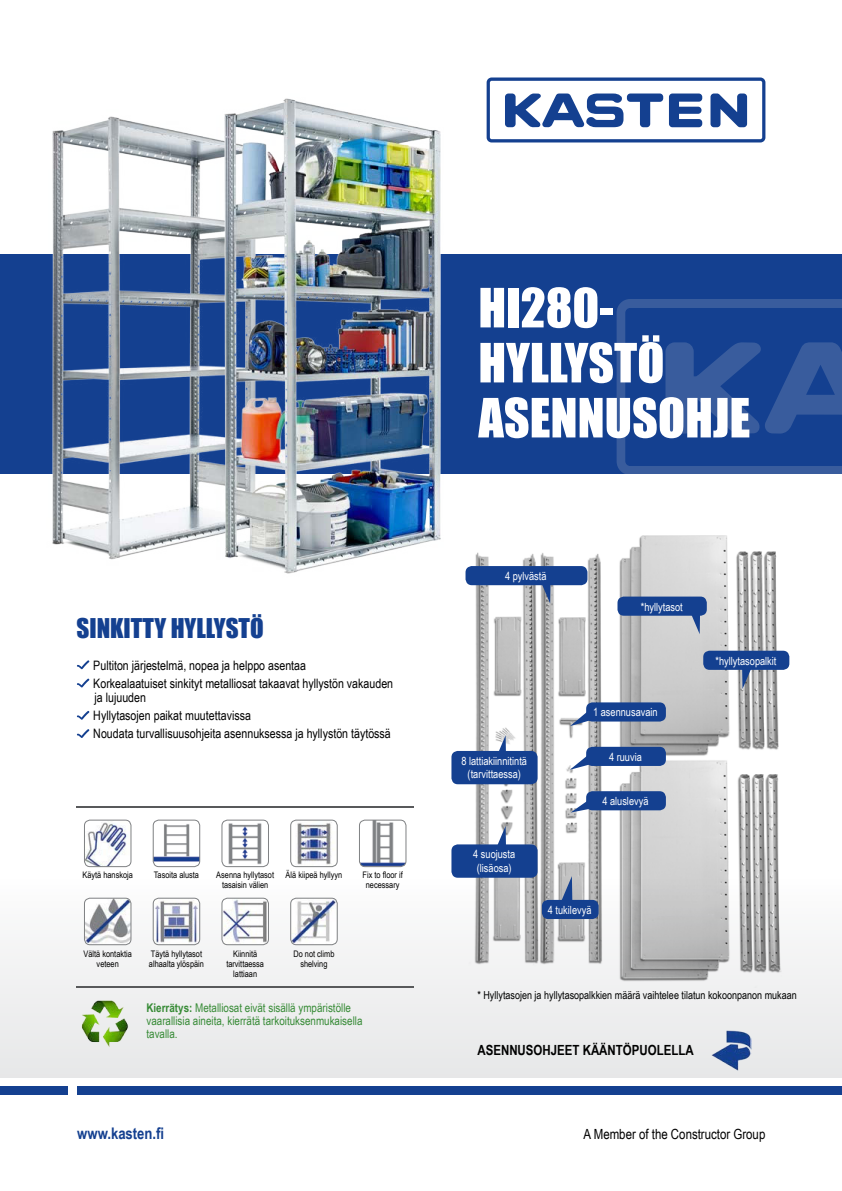
<style>
.page{position:relative;width:842px;height:1191px;background:#fff}
.page>*{position:absolute;margin:0;border:0;box-sizing:border-box;transform-origin:0 0}
.t1{font:50px/55px "Impact";color:#fff}
.t2{font:25px "Impact";color:#144090}
.t3{font:700 16px "Arial Narrow";color:#144090}
.t4{font:14px "Arial Narrow";color:#000}
.t5{font:700 14px "Arial Narrow";color:#000}
.t6{font:13px/18.3px "Arial Narrow";color:#000}
.t7{font:12px/13px "Arial Narrow";color:#378b36}
.t8{font:11.2px/13.5px "Arial Narrow";color:#fff;text-align:center}
.t9{font:11px "Arial Narrow";color:#000}
.t10{font:9px/10px "Arial Narrow";color:#000;text-align:center}
.s1{font-weight:700}
</style>
<div class="page">
<div style="left:77px;top:1086px;width:765px;height:8px;background:#144090"></div>
<div style="left:0;top:1086px;width:68px;height:8px;background:#144090"></div>
<div style="left:0;top:876px;width:842px;height:201px;background:linear-gradient(to right,#f2f2f3,#ececed)"></div>
<div style="left:0;top:254px;width:842px;height:219px;background:#144090"></div>
<svg style="left:617px;top:299px;width:225px;height:174px"></svg>
<img style="left:0;top:116px;width:133px;height:444px">
<img style="left:133px;top:81px;width:422px;height:493px">
<svg style="left:487px;top:77px;width:278px;height:65px"></svg>
<img style="left:463px;top:532px;width:338px;height:455px">
<div style="left:617px;top:596px;width:90px;height:19px;background:#144090;border-radius:6px"></div>
<svg style="left:688px;top:615px;width:12px;height:19px"></svg>
<svg style="left:742px;top:670px;width:12px;height:19px"></svg>
<div style="left:703px;top:650px;width:86px;height:20px;background:#144090;border-radius:6px"></div>
<svg style="left:539px;top:585px;width:12px;height:18px"></svg>
<div style="left:465px;top:566px;width:122px;height:19px;background:#144090;border-radius:6px"></div>
<div style="left:586px;top:791px;width:80px;height:19px;background:#144090;border-radius:6px"></div>
<svg style="left:571px;top:796px;width:28px;height:16px"></svg>
<div style="left:586px;top:747px;width:80px;height:19px;background:#144090;border-radius:6px"></div>
<svg style="left:570px;top:751px;width:28px;height:19px"></svg>
<svg style="left:570px;top:707px;width:28px;height:19px"></svg>
<div style="left:586px;top:702px;width:80px;height:19px;background:#144090;border-radius:6px"></div>
<svg style="left:494px;top:826px;width:12px;height:18px"></svg>
<div style="left:451px;top:844px;width:87px;height:33px;background:#144090;border-radius:6px"></div>
<svg style="left:494px;top:735px;width:12px;height:16px"></svg>
<div style="left:451px;top:751px;width:87px;height:33px;background:#144090;border-radius:6px"></div>
<img style="left:85px;top:821px;width:46px;height:45px">
<div style="left:84px;top:819px;width:47px;height:48px;border:1px solid #808284;border-radius:6px"></div>
<img style="left:84px;top:898px;width:47px;height:46px">
<div style="left:84px;top:897px;width:47px;height:48px;border:1px solid #808284;border-radius:6px"></div>
<img style="left:291px;top:821px;width:45px;height:45px">
<div style="left:290px;top:819px;width:48px;height:48px;border:1px solid #808284;border-radius:6px"></div>
<img style="left:360px;top:821px;width:46px;height:45px">
<div style="left:359px;top:819px;width:47px;height:48px;border:1px solid #808284;border-radius:6px"></div>
<img style="left:291px;top:898px;width:46px;height:46px">
<div style="left:290px;top:897px;width:48px;height:48px;border:1px solid #808284;border-radius:6px"></div>
<img style="left:223px;top:821px;width:45px;height:45px">
<div style="left:221px;top:819px;width:48px;height:48px;border:1px solid #808284;border-radius:6px"></div>
<img style="left:222px;top:898px;width:46px;height:46px">
<div style="left:221px;top:897px;width:48px;height:48px;border:1px solid #808284;border-radius:6px"></div>
<img style="left:153px;top:821px;width:47px;height:45px">
<div style="left:153px;top:819px;width:47px;height:48px;border:1px solid #808284;border-radius:6px"></div>
<img style="left:153px;top:898px;width:47px;height:46px">
<div style="left:153px;top:897px;width:47px;height:48px;border:1px solid #808284;border-radius:6px"></div>
<hr style="left:77px;top:986px;width:337px;height:1px;background:#58595b">
<hr style="left:77px;top:806px;width:337px;height:1px;background:#58595b">
<img style="left:76px;top:994px;width:57px;height:56px">
<img style="left:710px;top:1029px;width:41px;height:42px">
<svg style="left:77px;top:660px;width:13px;height:9px"></svg>
<svg style="left:77px;top:678px;width:13px;height:9px"></svg>
<svg style="left:77px;top:711px;width:13px;height:9px"></svg>
<svg style="left:77px;top:729px;width:13px;height:9px"></svg>
<svg style="left:561px;top:876px;width:11px;height:24px"></svg>
<div style="left:542px;top:900px;width:57px;height:19px;background:#144090;border-radius:6px"></div>
<h2 class="t2" style="left:77px;top:615px;width:189px">SINKITTY HYLLYSTÖ</h2>
<p class="t6" style="left:93px;top:657px;width:301px">Pultiton järjestelmä, nopea ja helppo asentaa<br>Korkealaatuiset sinkityt metalliosat takaavat hyllystön vakauden</p>
<p class="t6" style="left:93px;top:689px;width:299px">ja lujuuden<br>Hyllytasojen paikat muutettavissa<br>Noudata turvallisuusohjeita asennuksessa ja hyllystön täytössä</p>
<p class="t10" style="left:82px;top:870px;width:52px">Käytä hanskoja</p>
<p class="t10" style="left:154px;top:870px;width:47px">Tasoita alusta</p>
<p class="t10" style="left:216px;top:870px;width:59px">Asenna hyllytasot tasaisin välien</p>
<p class="t10" style="left:286px;top:870px;width:58px">Älä kiipeä hyllyyn</p>
<p class="t10" style="left:363px;top:869px;width:42px">Fix to floor if necessary</p>
<p class="t10" style="left:84px;top:949px;width:50px">Vältä kontaktia veteen</p>
<p class="t10" style="left:149px;top:949px;width:56px;text-align:left">Täytä hyllytasot alhaalta ylöspäin</p>
<p class="t10" style="left:226px;top:949px;width:39px">Kiinnitä tarvittaessa lattiaan</p>
<p class="t10" style="left:293px;top:949px;width:43px">Do not climb shelving</p>
<p class="t7" style="left:146px;top:1002px;width:218px"><span class="s1">Kierrätys:</span> Metalliosat eivät sisällä ympäristölle vaarallisia aineita, kierrätä tarkoituksenmukaisella tavalla.</p>
<p class="t3" style="left:77px;top:1121px;width:89px">www.kasten.fi</p>
<h1 class="t1" style="left:478px;top:283px;width:273px">HI280-<br>HYLLYSTÖ<br>ASENNUSOHJE</h1>
<p class="t8" style="left:505px;top:570px;width:43px">4 pylvästä</p>
<p class="t8" style="left:461px;top:755px;width:67px">8 lattiakiinnitintä (tarvittaessa)</p>
<p class="t8" style="left:473px;top:848px;width:44px">4 suojusta (lisäosa)</p>
<p class="t8" style="left:641px;top:601px;width:44px">*hyllytasot</p>
<p class="t8" style="left:593px;top:706px;width:66px">1 asennusavain</p>
<p class="t8" style="left:609px;top:751px;width:34px">4 ruuvia</p>
<p class="t8" style="left:602px;top:795px;width:48px">4 aluslevyä</p>
<p class="t8" style="left:548px;top:904px;width:45px">4 tukilevyä</p>
<p class="t8" style="left:715px;top:655px;width:63px">*hyllytasopalkit</p>
<p class="t9" style="left:477px;top:991px;width:321px">* Hyllytasojen ja hyllytasopalkkien määrä vaihtelee tilatun kokoonpanon mukaan</p>
<p class="t5" style="left:477px;top:1044px;width:218px">ASENNUSOHJEET KÄÄNTÖPUOLELLA</p>
<p class="t4" style="left:583px;top:1129px;width:183px">A Member of the Constructor Group</p>
</div>
